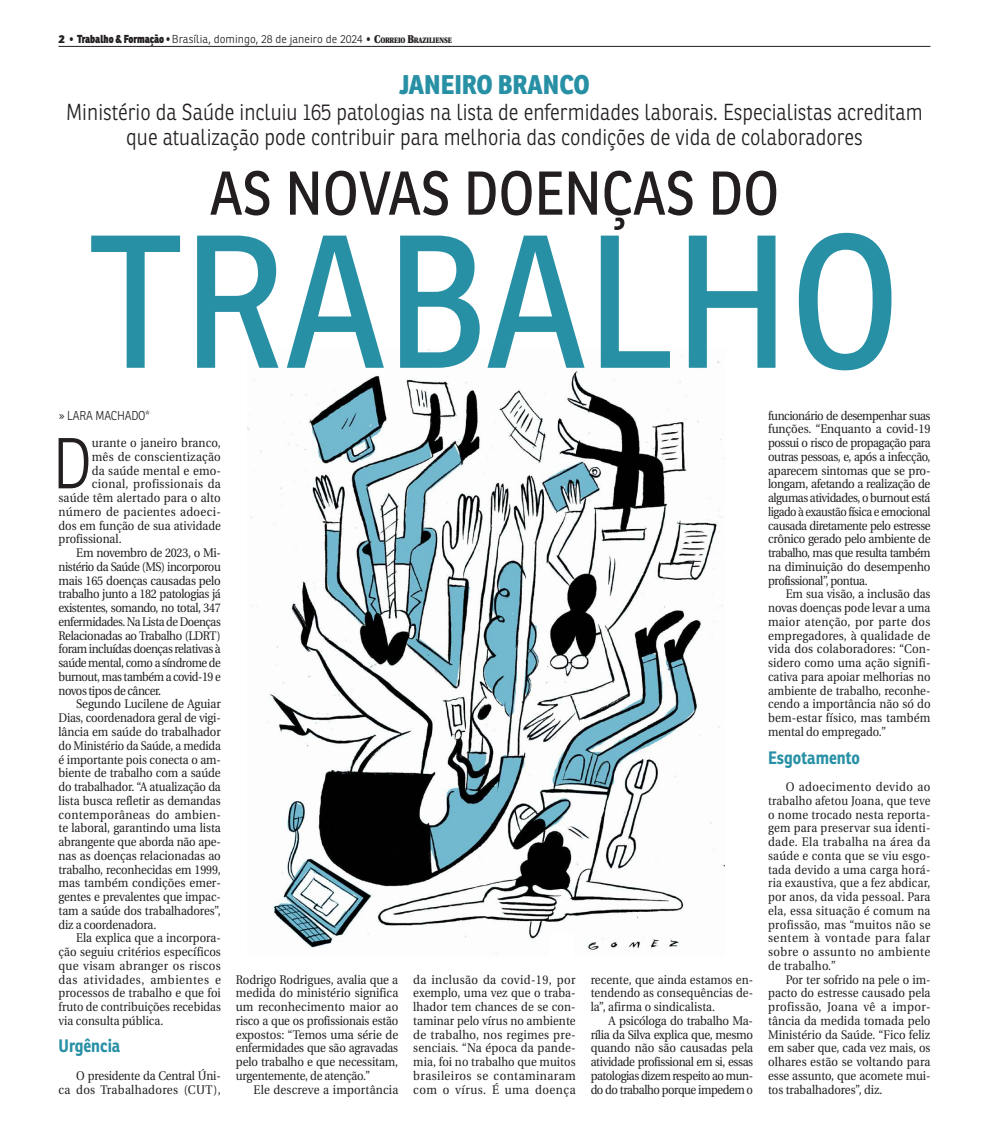
<style>
.page{position:relative;width:989px;height:1124px;background:#fff}
.page>*{position:absolute;margin:0;border:0;box-sizing:border-box;transform-origin:0 0}
.t1{font:183.75px "Ronnia";color:#2890a5;scale:.9 1}
.t2{font:300 69.88px "Ronnia";color:#231f20;scale:.9 1}
.t3{font:60px "Ronnia";color:#231f20;scale:.9 1}
.t4{font:800 26.25px "Ronnia";color:#2890a5;scale:.9 1}
.t5{font:300 22.5px/25px "Ronnia";color:#231f20;text-align:center;scale:.9 1}
.t6{font:700 17.5px "Ronnia";color:#2890a5;scale:.9 1}
.t7{font:12.5px/13.8px "Utopia";letter-spacing:-.005em;color:#231f20;text-align:justify;scale:.9 1}
.t8{font:12.5px/13.8px "Utopia";letter-spacing:-.005em;color:#231f20;text-align:justify;scale:.92 1}
.t9{font:12.5px "Utopia";letter-spacing:-.005em;color:#231f20;scale:.91 1}
.t10{font:12.5px "Utopia";letter-spacing:.025em;color:#231f20;scale:.92 1}
.t11{font:12.5px "Utopia";letter-spacing:-.04em;color:#231f20;scale:.89 1}
.t12{font:12.5px "Utopia";letter-spacing:-.04em;color:#231f20;scale:.9 1}
.t13{font:12.5px "Utopia";letter-spacing:-.035em;color:#231f20;scale:.91 1}
.t14{font:12.5px "Utopia";letter-spacing:-.005em;color:#231f20;scale:.89 1}
.t15{font:12.5px "Utopia";letter-spacing:-.03em;color:#231f20;scale:.91 1}
.t16{font:12.5px "Utopia";letter-spacing:-.025em;color:#231f20;scale:.92 1}
.t17{font:12.5px "Utopia";letter-spacing:.045em;color:#231f20;scale:.92 1}
.t18{font:12.5px "Utopia";letter-spacing:.015em;color:#231f20;scale:.91 1}
.t19{font:12.5px "Utopia";letter-spacing:.015em;color:#231f20;scale:.92 1}
.t20{font:300 12.5px "Ronnia";letter-spacing:-.015em;color:#231f20;scale:.9 1}
.t21{font:300 11.25px "Ronnia";letter-spacing:.005em;color:#231f20}
.s1{font-weight:800}
.s2{font-family:"Utopia";font-weight:900}
.s3{font-family:"Utopia";font-weight:900;font-size:7.88px}
</style>
<div class="page">
<hr style="left:58px;top:46px;width:872px;height:1px;background:#231f20">
<img style="left:248px;top:354px;width:476px;height:596px">
<p class="t21" style="left:58px;top:34px;width:395px"><span class="s1">2</span> <span class="s2">•</span> <span class="s1">Trabalho &amp; Formação</span> <span class="s2">•</span> Brasília, domingo, 28 de janeiro de 2024 <span class="s2">•</span> <span class="s2">C</span><span class="s3">ORREIO</span> <span class="s2">B</span><span class="s3">RAZILIENSE</span></p>
<h3 class="t4" style="left:399px;top:75px;width:213px">JANEIRO BRANCO</h3>
<h3 class="t5" style="left:66px;top:102px;width:953px">Ministério da Saúde incluiu 165 patologias na lista de enfermidades laborais. Especialistas acreditam que atualização pode contribuir para melhoria das condições de vida de colaboradores</h3>
<h3 class="t3" style="left:210px;top:171px;width:634px">AS NOVAS DOENÇAS DO</h3>
<h1 class="t1" style="left:89px;top:233px;width:903px">TRABALHO</h1>
<p class="t20" style="left:59px;top:410px;width:102px">» LARA MACHADO*</p>
<h2 class="t2" style="left:52px;top:435px;width:45px">D</h2>
<p class="t9" style="left:92px;top:436px;width:143px">urante o janeiro branco,</p>
<p class="t19" style="left:92px;top:449px;width:142px">mês de conscientização</p>
<p class="t9" style="left:92px;top:463px;width:143px">da saúde mental e emo-</p>
<p class="t10" style="left:92px;top:477px;width:142px">cional, profissionais da</p>
<p class="t9" style="left:59px;top:491px;width:180px">saúde têm alertado para o alto</p>
<p class="t10" style="left:59px;top:504px;width:178px">número de pacientes adoeci-</p>
<p class="t7" style="left:59px;top:518px;width:182px">dos em função de sua atividade</p>
<p class="t7" style="left:59px;top:532px;width:72px">profissional.</p>
<p class="t15" style="left:76px;top:546px;width:160px">Em novembro de 2023, o Mi-</p>
<p class="t12" style="left:59px;top:559px;width:182px">nistério da Saúde (MS) incorporou</p>
<p class="t16" style="left:59px;top:573px;width:178px">mais 165 doenças causadas pelo</p>
<p class="t15" style="left:59px;top:587px;width:180px">trabalho junto a 182 patologias já</p>
<p class="t13" style="left:59px;top:601px;width:180px">existentes, somando, no total, 347</p>
<p class="t11" style="left:59px;top:614px;width:184px">enfermidades. Na Lista de Doenças</p>
<p class="t13" style="left:59px;top:628px;width:180px">Relacionadas ao Trabalho (LDRT)</p>
<p class="t12" style="left:59px;top:642px;width:182px">foram incluídas doenças relativas à</p>
<p class="t11" style="left:59px;top:656px;width:184px">saúde mental, como a síndrome de</p>
<p class="t11" style="left:59px;top:669px;width:184px">burnout, mas também a covid-19 e</p>
<p class="t12" style="left:59px;top:683px;width:116px">novos tipos de câncer.</p>
<p class="t9" style="left:76px;top:697px;width:160px">Segundo Lucilene de Aguiar</p>
<p class="t7" style="left:59px;top:711px;width:182px">Dias, coordenadora geral de vigi-</p>
<p class="t9" style="left:59px;top:724px;width:180px">lância em saúde do trabalhador</p>
<p class="t14" style="left:59px;top:738px;width:184px">do Ministério da Saúde, a medida</p>
<p class="t7" style="left:59px;top:752px;width:182px">é importante pois conecta o am-</p>
<p class="t9" style="left:59px;top:766px;width:180px">biente de trabalho com a saúde</p>
<p class="t7" style="left:59px;top:780px;width:182px">do trabalhador. “A atualização da</p>
<p class="t9" style="left:59px;top:793px;width:180px">lista busca refletir as demandas</p>
<p class="t10" style="left:59px;top:807px;width:178px">contemporâneas do ambien-</p>
<p class="t9" style="left:59px;top:821px;width:180px">te laboral, garantindo uma lista</p>
<p class="t7" style="left:59px;top:835px;width:182px">abrangente que aborda não ape-</p>
<p class="t9" style="left:59px;top:848px;width:180px">nas as doenças relacionadas ao</p>
<p class="t7" style="left:59px;top:862px;width:182px">trabalho, reconhecidas em 1999,</p>
<p class="t8" style="left:59px;top:876px;width:178px">mas também condições emer-</p>
<p class="t7" style="left:59px;top:890px;width:182px">gentes e prevalentes que impac-</p>
<p class="t9" style="left:59px;top:903px;width:180px">tam a saúde dos trabalhadores”,</p>
<p class="t7" style="left:59px;top:917px;width:110px">diz a coordenadora.</p>
<p class="t7" style="left:76px;top:931px;width:162px">Ela explica que a incorpora-</p>
<p class="t9" style="left:59px;top:944px;width:180px">ção seguiu critérios específicos</p>
<p class="t10" style="left:59px;top:958px;width:178px">que visam abranger os riscos</p>
<p class="t17" style="left:59px;top:972px;width:178px">das atividades, ambientes e</p>
<p class="t7" style="left:59px;top:986px;width:182px">processos de trabalho e que foi</p>
<p class="t14" style="left:59px;top:999px;width:184px">fruto de contribuições recebidas</p>
<p class="t7" style="left:59px;top:1013px;width:118px">via consulta pública.</p>
<h3 class="t6" style="left:59px;top:1038px;width:70px">Urgência</h3>
<p class="t7" style="left:59px;top:1068px;width:182px;text-align:right">O presidente da Central Úni-<br>ca dos Trabalhadores (CUT),</p>
<p class="t8" style="left:236px;top:972px;width:178px">Rodrigo Rodrigues, avalia que a medida do ministério significa um reconhecimento maior ao risco a que os profissionais estão expostos: “Temos uma série de enfermidades que são agravadas pelo trabalho e que necessitam, urgentemente, de atenção.”</p>
<p class="t18" style="left:254px;top:1082px;width:160px">Ele descreve a importância</p>
<p class="t8" style="left:413px;top:972px;width:178px">da inclusão da covid-19, por exemplo, uma vez que o traba&shy;lhador tem chances de se con&shy;taminar pelo vírus no ambiente de trabalho, nos regimes pre&shy;senciais. “Na época da pande&shy;mia, foi no trabalho que muitos brasileiros se contaminaram com o vírus. É uma doença</p>
<p class="t7" style="left:590px;top:972px;width:182px">recente, que ainda estamos en&shy;tendendo as consequências de&shy;la”, afirma o sindicalista.</p>
<p class="t8" style="left:590px;top:1013px;width:178px;text-indent:18px">A psicóloga do trabalho Ma&shy;rília da Silva explica que, mesmo quando não são causadas pela atividade profissional em si, essas patologias dizem respeito ao mun&shy;do do trabalho porque impedem o</p>
<p class="t7" style="left:768px;top:408px;width:182px">funcionário de desempenhar suas funções. “Enquanto a covid-19 possui o risco de propagação para outras pessoas, e, após a infecção, aparecem sintomas que se pro&shy;longam, afetando a realização de algumas atividades, o burnout está ligado à exaustão física e emocional causada diretamente pelo estresse crônico gerado pelo ambiente de trabalho, mas que resulta também na diminuição do desempenho profissional”, pontua.</p>
<p class="t7" style="left:768px;top:587px;width:182px;text-indent:18px">Em sua visão, a inclusão das novas doenças pode levar a uma maior atenção, por parte dos empregadores, à qualidade de vida dos colaboradores: “Con&shy;sidero como uma ação signifi&shy;cativa para apoiar melhorias no ambiente de trabalho, reconhe&shy;cendo a importância não só do bem-estar físico, mas também mental do empregado.”</p>
<h3 class="t6" style="left:768px;top:750px;width:104px">Esgotamento</h3>
<p class="t8" style="left:768px;top:780px;width:178px;text-indent:18px">O adoecimento devido ao trabalho afetou Joana, que teve o nome trocado nesta reporta&shy;gem para preservar sua identi&shy;dade. Ela trabalha na área da saúde e conta que se viu esgo&shy;tada devido a uma carga horá&shy;ria exaustiva, que a fez abdicar, por anos, da vida pessoal. Para ela, essa situação é comum na profissão, mas “muitos não se sentem à vontade para falar sobre o assunto no ambiente de trabalho.”</p>
<p class="t7" style="left:768px;top:972px;width:182px;text-indent:18px">Por ter sofrido na pele o im&shy;pacto do estresse causado pela profissão, Joana vê a impor&shy;tância da medida tomada pelo Ministério da Saúde. “Fico feliz em saber que, cada vez mais, os olhares estão se voltando para esse assunto, que acomete mui&shy;tos trabalhadores”, diz.</p>
</div>
